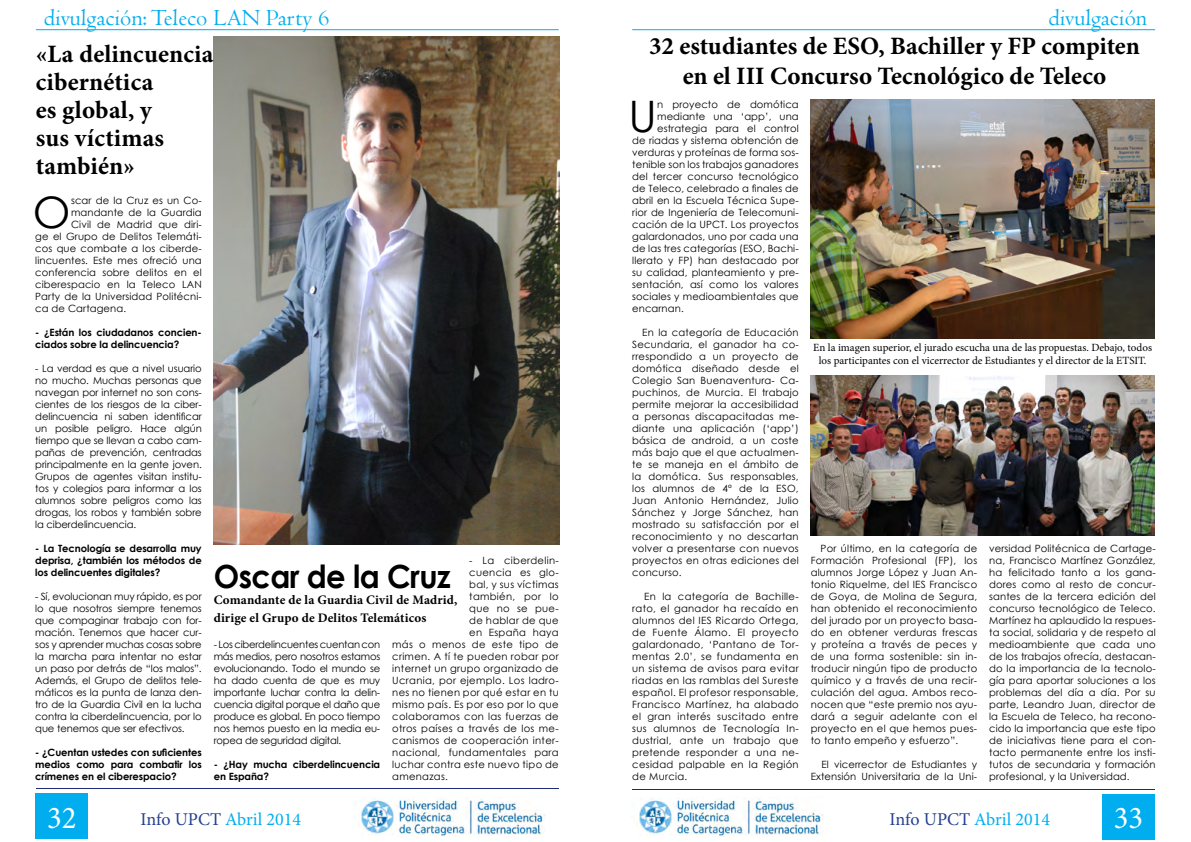
<style>
.page{position:relative;width:1191px;height:842px;background:#fff}
.page>*{position:absolute;margin:0;border:0;box-sizing:border-box;transform-origin:0 0}
.t1{font:43.4px "Century Gothic";color:#000}
.t2{font:700 32px "Century Gothic";letter-spacing:-.02em;color:#000;scale:.95 1}
.t3{font:31.8px "Minion Pro";color:#fff;scale:.96 1}
.t4{font:700 25px/28px "Minion Pro";letter-spacing:.005em;color:#000}
.t5{font:24px "Centaur";color:#00aeef}
.t6{font:18px "Minion Pro";color:#00aeef}
.t7{font:700 13px/18px "Minion Pro";letter-spacing:.01em;color:#000}
.t8{font:11px/13.2px "Minion Pro";color:#000;text-align:center}
.t9{font:10px/12px "Century Gothic";letter-spacing:.01em;color:#000;text-align:justify}
.t10{font:10px "Century Gothic";letter-spacing:.03em;color:#000}
.t11{font:700 10px/12px "Century Gothic";letter-spacing:-.01em;color:#000}
.s1{color:#25408f}
</style>
<div class="page">
<div style="left:36px;top:793px;width:52px;height:46px;background:#00aeef"></div>
<div style="left:1102px;top:794px;width:52px;height:45px;background:#00aeef"></div>
<hr style="left:36px;top:788px;width:523px;height:1px;background:#1d2b7a">
<hr style="left:632px;top:789px;width:522px;height:1px;background:#1d2b7a">
<hr style="left:36px;top:29px;width:523px;height:1px;background:#00aeef">
<hr style="left:632px;top:29px;width:523px;height:1px;background:#00aeef">
<img style="left:361px;top:798px;width:184px;height:39px">
<img style="left:639px;top:798px;width:184px;height:39px">
<img style="left:214px;top:36px;width:345px;height:508px">
<img style="left:810px;top:99px;width:344px;height:239px">
<img style="left:811px;top:376px;width:343px;height:160px">
<h3 class="t5" style="left:44px;top:3px;width:287px">divulgación: Teleco LAN Party 6</h3>
<h3 class="t5" style="left:1048px;top:3px;width:100px">divulgación</h3>
<h3 class="t4" style="left:36px;top:39px;width:179px">«La delincuencia cibernética<br>es global, y<br>sus víctimas también»</h3>
<h1 class="t1" style="left:33px;top:182px;width:39px">O</h1>
<p class="t9" style="left:71px;top:194px;width:132px">scar de la Cruz es un Co-</p>
<p class="t9" style="left:71px;top:206px;width:132px">mandante de la Guardia</p>
<p class="t9" style="left:71px;top:218px;width:132px">Civil de Madrid que diri-</p>
<p class="t9" style="left:35px;top:230px;width:168px">ge el Grupo de Delitos Telemáti-</p>
<p class="t9" style="left:35px;top:242px;width:168px">cos que combate a los ciberde-</p>
<p class="t9" style="left:35px;top:254px;width:168px">lincuentes. Este mes ofreció una</p>
<p class="t9" style="left:35px;top:266px;width:168px">conferencia sobre delitos en el</p>
<p class="t9" style="left:35px;top:278px;width:168px">ciberespacio en la Teleco LAN</p>
<p class="t9" style="left:35px;top:290px;width:168px">Party de la Universidad Politécni-</p>
<p class="t9" style="left:35px;top:302px;width:92px">ca de Cartagena.</p>
<p class="t11" style="left:35px;top:326px;width:168px">- ¿Están los ciudadanos concien&shy;ciados sobre la delincuencia?</p>
<p class="t9" style="left:35px;top:362px;width:168px">- La verdad es que a nivel usuario no mucho. Muchas personas que navegan por internet no son cons&shy;cientes de los riesgos de la ciber&shy;delincuencia ni saben identificar un posible peligro. Hace algún tiempo que se llevan a cabo cam&shy;pañas de prevención, centradas principalmente en la gente joven.<br>Grupos de agentes visitan institu&shy;tos y colegios para informar a los alumnos sobre peligros como las drogas, los robos y también sobre la ciberdelincuencia.</p>
<p class="t11" style="left:35px;top:542px;width:168px;text-align:justify">- La Tecnología se desarrolla muy deprisa, ¿también los métodos de los delincuentes digitales?</p>
<p class="t9" style="left:35px;top:590px;width:168px">- Sí, evolucionan muy rápido, es por lo que nosotros siempre tenemos que compaginar trabajo con for&shy;mación. Tenemos que hacer cur&shy;sos y aprender muchas cosas sobre la marcha para intentar no estar un paso por detrás de “los malos”.<br>Además, el Grupo de delitos tele&shy;máticos es la punta de lanza den&shy;tro de la Guardia Civil en la lucha contra la ciberdelincuencia, por lo que tenemos que ser efectivos.</p>
<p class="t11" style="left:35px;top:746px;width:168px;text-align:justify">- ¿Cuentan ustedes con suficientes medios como para combatir los crímenes en el ciberespacio?</p>
<p class="t10" style="left:469px;top:553px;width:91px">- La ciberdelin-</p>
<p class="t10" style="left:469px;top:565px;width:91px">cuencia es glo-</p>
<p class="t10" style="left:469px;top:577px;width:91px">bal, y sus víctimas</p>
<p class="t10" style="left:469px;top:589px;width:91px">también, por lo</p>
<p class="t10" style="left:469px;top:601px;width:91px">que no se pue-</p>
<p class="t10" style="left:469px;top:613px;width:91px">de hablar de que</p>
<p class="t10" style="left:469px;top:625px;width:91px">en España haya</p>
<p class="t10" style="left:392px;top:637px;width:168px">más o menos de este tipo de</p>
<p class="t10" style="left:392px;top:649px;width:168px">crimen. A tí te pueden robar por</p>
<p class="t10" style="left:392px;top:661px;width:168px">internet un grupo organizado de</p>
<p class="t10" style="left:392px;top:673px;width:168px">Ucrania, por ejemplo. Los ladro-</p>
<p class="t10" style="left:392px;top:685px;width:168px">nes no tienen por qué estar en tu</p>
<p class="t10" style="left:392px;top:697px;width:168px">mismo país. Es por eso por lo que</p>
<p class="t10" style="left:392px;top:709px;width:168px">colaboramos con las fuerzas de</p>
<p class="t10" style="left:392px;top:721px;width:168px">otros países a través de los me-</p>
<p class="t10" style="left:392px;top:733px;width:168px">canismos de cooperación inter-</p>
<p class="t10" style="left:392px;top:745px;width:168px">nacional, fundamentales para</p>
<p class="t10" style="left:392px;top:757px;width:168px">luchar contra este nuevo tipo de</p>
<p class="t10" style="left:392px;top:769px;width:57px">amenazas.</p>
<h2 class="t2" style="left:214px;top:552px;width:251px">Oscar de la Cruz</h2>
<h3 class="t7" style="left:214px;top:591px;width:245px">Comandante de la Guardia Civil de Madrid, dirige el Grupo de Delitos Telemáticos</h3>
<p class="t9" style="left:214px;top:638px;width:168px">- Los ciberdelincuentes cuentan con más medios, pero nosotros estamos evolucionando. Todo el mundo se ha dado cuenta de que es muy importante luchar contra la delin&shy;cuencia digital porque el daño que produce es global. En poco tiempo nos hemos puesto en la media eu&shy;ropea de seguridad digital.</p>
<p class="t11" style="left:214px;top:758px;width:168px">- ¿Hay mucha ciberdelincuencia en España?</p>
<h3 class="t4" style="left:649px;top:31px;width:492px;line-height:30px;text-align:center">32 estudiantes de ESO, Bachiller y FP compiten en el III Concurso Tecnológico de Teleco</h3>
<h1 class="t1" style="left:628px;top:86px;width:30px">U</h1>
<p class="t9" style="left:657px;top:98px;width:143px">n proyecto de domótica</p>
<p class="t9" style="left:657px;top:110px;width:143px">mediante una ‘app’, una</p>
<p class="t9" style="left:657px;top:122px;width:143px">estrategia para el control</p>
<p class="t9" style="left:632px;top:134px;width:168px">de riadas y sistema obtención de</p>
<p class="t9" style="left:632px;top:146px;width:168px">verduras y proteínas de forma sos-</p>
<p class="t9" style="left:632px;top:158px;width:168px">tenible son los trabajos ganadores</p>
<p class="t9" style="left:632px;top:170px;width:168px">del tercer concurso tecnológico</p>
<p class="t9" style="left:632px;top:182px;width:168px">de Teleco, celebrado a finales de</p>
<p class="t9" style="left:632px;top:194px;width:168px">abril en la Escuela Técnica Supe-</p>
<p class="t9" style="left:632px;top:206px;width:168px">rior de Ingeniería de Telecomuni-</p>
<p class="t9" style="left:632px;top:218px;width:168px">cación de la UPCT. Los proyectos</p>
<p class="t9" style="left:632px;top:230px;width:168px">galardonados, uno por cada una</p>
<p class="t9" style="left:632px;top:242px;width:168px">de las tres categorías (ESO, Bachi-</p>
<p class="t9" style="left:632px;top:254px;width:168px">llerato y FP) han destacado por</p>
<p class="t9" style="left:632px;top:266px;width:168px">su calidad, planteamiento y pre-</p>
<p class="t9" style="left:632px;top:278px;width:168px">sentación, así como los valores</p>
<p class="t9" style="left:632px;top:290px;width:168px">sociales y medioambientales que</p>
<p class="t9" style="left:632px;top:302px;width:53px">encarnan.</p>
<p class="t9" style="left:632px;top:326px;width:168px;text-indent:10px">En la categoría de Educación Secundaria, el ganador ha co&shy;rrespondido a un proyecto de domótica diseñado desde el Colegio San Buenaventura- Ca&shy;puchinos, de Murcia. El trabajo permite mejorar la accesibilidad a personas discapacitadas me&shy;diante una aplicación (‘app’) básica de android, a un coste más bajo que el que actualmen&shy;te se maneja en el ámbito de la domótica. Sus responsables, los alumnos de 4º de la ESO, Juan Antonio Hernández, Julio Sánchez y Jorge Sánchez, han mostrado su satisfacción por el reconocimiento y no descartan volver a presentarse con nuevos proyectos en otras ediciones del concurso.</p>
<p class="t9" style="left:632px;top:590px;width:168px;text-indent:12px">En la categoría de Bachille&shy;rato, el ganador ha recaído en alumnos del IES Ricardo Ortega, de Fuente Álamo. El proyecto galardonado, ‘Pantano de Tor&shy;mentas 2.0’, se fundamenta en un sistema de avisos para evitar riadas en las ramblas del Sureste español. El profesor responsable, Francisco Martínez, ha alabado el gran interés suscitado entre sus alumnos de Tecnología In&shy;dustrial, ante un trabajo que pretende responder a una ne&shy;cesidad palpable en la Región de Murcia.</p>
<p class="t8" style="left:813px;top:341px;width:340px">En la imagen superior, el jurado escucha una de las propuestas. Debajo, todos los participantes con el vicerrector de Estudiantes y el director de la ETSIT.</p>
<p class="t9" style="left:810px;top:542px;width:168px;text-indent:10px">Por último, en la categoría de Formación Profesional (FP), los alumnos Jorge López y Juan An&shy;tonio Riquelme, del IES Francisco de Goya, de Molina de Segura, han obtenido el reconocimiento del jurado por un proyecto basa&shy;do en obtener verduras frescas y proteína a través de peces y de una forma sostenible: sin in&shy;troducir ningún tipo de producto químico y a través de una recir&shy;culación del agua. Ambos reco&shy;nocen que “este premio nos ayu&shy;dará a seguir adelante con el proyecto en el que hemos pues&shy;to tanto empeño y esfuerzo”.</p>
<p class="t9" style="left:810px;top:758px;width:168px;text-align:right">El vicerrector de Estudiantes y<br>Extensión Universitaria de la Uni-</p>
<p class="t9" style="left:989px;top:542px;width:168px">versidad Politécnica de Cartage&shy;na, Francisco Martínez González, ha felicitado tanto a los gana&shy;dores como al resto de concur&shy;santes de la tercera edición del concurso tecnológico de Teleco.<br>Martínez ha aplaudido la respues&shy;ta social, solidaria y de respeto al medioambiente que cada uno de los trabajos ofrecía, destacan&shy;do la importancia de la tecnolo&shy;gía para aportar soluciones a los problemas del día a día. Por su parte, Leandro Juan, director de la Escuela de Teleco, ha recono&shy;cido la importancia que este tipo de iniciativas tiene para el con&shy;tacto permanente entre los insti&shy;tutos de secundaria y formación profesional, y la Universidad.</p>
<h3 class="t3" style="left:47px;top:797px;width:32px">32</h3>
<h3 class="t3" style="left:1114px;top:797px;width:32px">33</h3>
<h3 class="t6" style="left:140px;top:807px;width:162px"><span class="s1">Info UPCT</span> Abril 2014</h3>
<h3 class="t6" style="left:889px;top:807px;width:162px"><span class="s1">Info UPCT</span> Abril 2014</h3>
</div>
